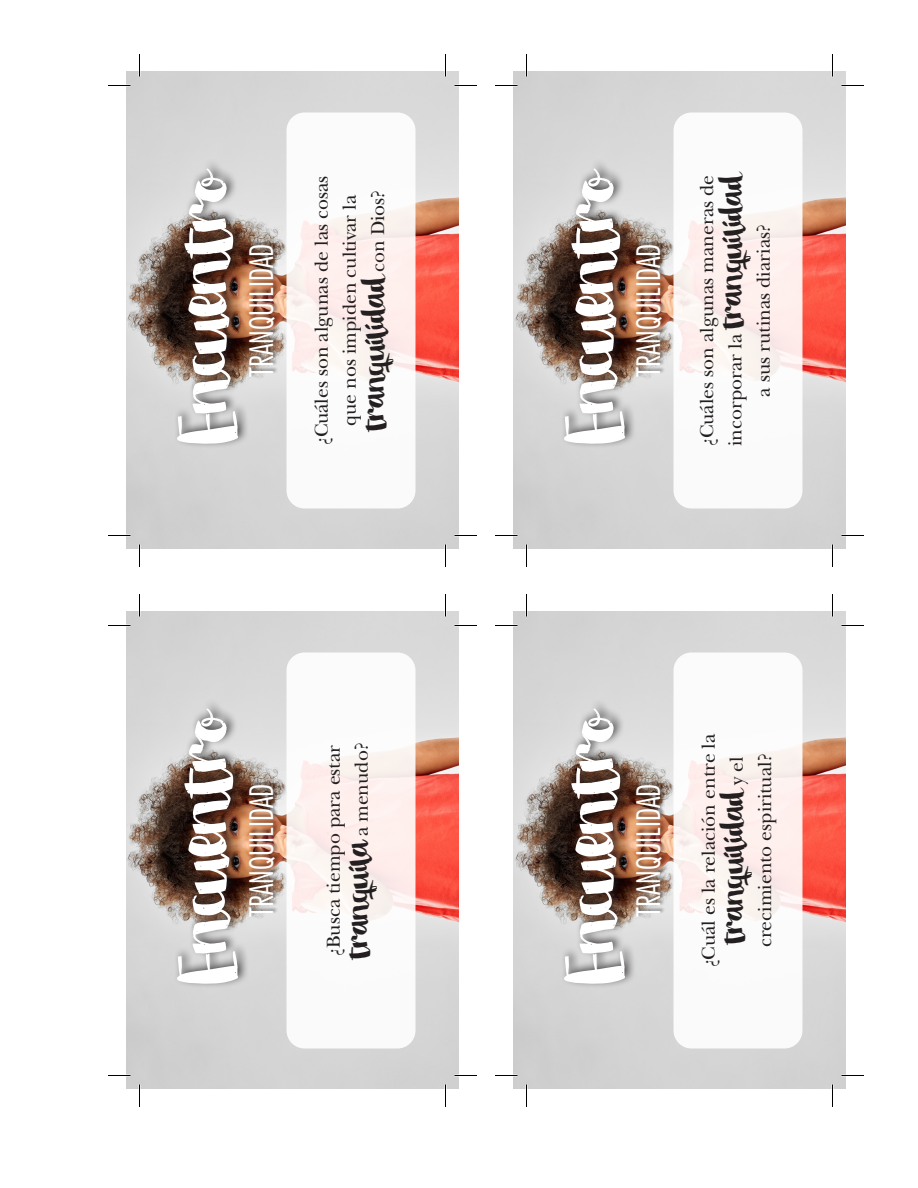
<style>
.page{position:relative;width:918px;height:1188px;background:#fff}
.page>*{position:absolute;margin:0;border:0;box-sizing:border-box;transform-origin:0 0}
.t1{font:87px "Stella";color:#fff}
.t2{font:37.5px "Stella";color:#231f20}
.t3{font:300 condensed 31.5px "Futura";color:#fff}
.t4{font:19.5px/28.2px "New Baskerville";color:#231f20;text-align:center}
.s1{font-family:"New Baskerville";font-size:19.5px}
.s2{font-family:"Stella";font-size:37.5px}
</style>
<div class="page">
<img style="left:126px;top:612px;width:333px;height:477px">
<div style="left:286px;top:652px;width:130px;height:396px;background:linear-gradient(to right,#fbf8f7,#fbf5f4);border-radius:18px"></div>
<div style="left:248px;top:780px;width:32px;height:138px;background:#231f20;opacity:.55"></div>
<div style="left:173px;top:698px;width:76px;height:291px;background:#231f20;opacity:.75"></div>
<svg style="left:139px;top:1084px;width:1px;height:23px"></svg>
<svg style="left:139px;top:594px;width:1px;height:22px"></svg>
<svg style="left:445px;top:1084px;width:1px;height:23px"></svg>
<svg style="left:445px;top:594px;width:1px;height:22px"></svg>
<svg style="left:108px;top:1075px;width:22px;height:1px"></svg>
<svg style="left:454px;top:1075px;width:23px;height:1px"></svg>
<svg style="left:108px;top:625px;width:22px;height:1px"></svg>
<svg style="left:454px;top:625px;width:23px;height:1px"></svg>
<img style="left:126px;top:72px;width:333px;height:477px">
<div style="left:286px;top:112px;width:130px;height:396px;background:linear-gradient(to right,#fbf8f7,#fbf5f4);border-radius:18px"></div>
<div style="left:248px;top:240px;width:32px;height:138px;background:#231f20;opacity:.55"></div>
<div style="left:173px;top:158px;width:76px;height:291px;background:#231f20;opacity:.75"></div>
<svg style="left:139px;top:544px;width:1px;height:23px"></svg>
<svg style="left:139px;top:54px;width:1px;height:22px"></svg>
<svg style="left:445px;top:544px;width:1px;height:23px"></svg>
<svg style="left:445px;top:54px;width:1px;height:22px"></svg>
<svg style="left:108px;top:535px;width:22px;height:1px"></svg>
<svg style="left:454px;top:535px;width:23px;height:1px"></svg>
<svg style="left:108px;top:85px;width:22px;height:1px"></svg>
<svg style="left:454px;top:85px;width:23px;height:1px"></svg>
<img style="left:513px;top:612px;width:333px;height:477px">
<div style="left:674px;top:652px;width:128px;height:396px;background:linear-gradient(to right,#fbf8f7,#fbf5f4);border-radius:18px"></div>
<div style="left:635px;top:780px;width:32px;height:138px;background:#231f20;opacity:.55"></div>
<div style="left:560px;top:698px;width:76px;height:291px;background:#231f20;opacity:.75"></div>
<svg style="left:526px;top:1084px;width:1px;height:23px"></svg>
<svg style="left:526px;top:594px;width:1px;height:22px"></svg>
<svg style="left:832px;top:1084px;width:1px;height:23px"></svg>
<svg style="left:832px;top:594px;width:1px;height:22px"></svg>
<svg style="left:495px;top:1075px;width:23px;height:1px"></svg>
<svg style="left:842px;top:1075px;width:22px;height:1px"></svg>
<svg style="left:495px;top:625px;width:23px;height:1px"></svg>
<svg style="left:842px;top:625px;width:22px;height:1px"></svg>
<img style="left:513px;top:72px;width:333px;height:477px">
<div style="left:674px;top:112px;width:128px;height:396px;background:linear-gradient(to right,#fbf8f7,#fbf5f4);border-radius:18px"></div>
<div style="left:635px;top:240px;width:32px;height:138px;background:#231f20;opacity:.55"></div>
<div style="left:560px;top:158px;width:76px;height:291px;background:#231f20;opacity:.75"></div>
<svg style="left:526px;top:544px;width:1px;height:23px"></svg>
<svg style="left:526px;top:54px;width:1px;height:22px"></svg>
<svg style="left:832px;top:544px;width:1px;height:23px"></svg>
<svg style="left:832px;top:54px;width:1px;height:22px"></svg>
<svg style="left:495px;top:535px;width:23px;height:1px"></svg>
<svg style="left:842px;top:535px;width:22px;height:1px"></svg>
<svg style="left:495px;top:85px;width:23px;height:1px"></svg>
<svg style="left:842px;top:85px;width:22px;height:1px"></svg>
<p class="t1" style="left:157px;top:446px;width:280px;rotate:-90deg">Encuentro</p>
<p class="t4" style="left:307px;top:445px;width:271px;rotate:-90deg">¿Cuáles son algunas de las cosas que nos impiden cultivar la</p>
<p class="t2" style="left:354px;top:431px;width:243px;rotate:-90deg">tranquilidad <span class="s1">con Dios?</span></p>
<p class="t3" style="left:242px;top:377px;width:135px;rotate:-90deg">TRANQUILIDAD</p>
<p class="t1" style="left:157px;top:986px;width:280px;rotate:-90deg">Encuentro</p>
<p class="t3" style="left:242px;top:917px;width:135px;rotate:-90deg">TRANQUILIDAD</p>
<p class="t4" style="left:319px;top:956px;width:212px;rotate:-90deg">¿Busca tiempo para estar</p>
<p class="t2" style="left:338px;top:959px;width:218px;rotate:-90deg">tranquila <span class="s1">a menudo?</span></p>
<p class="t1" style="left:544px;top:446px;width:280px;rotate:-90deg">Encuentro</p>
<p class="t4" style="left:693px;top:446px;width:276px;rotate:-90deg">¿Cuáles son algunas maneras de incorporar la <span class="s2">tranquilidad </span>a sus rutinas diarias?</p>
<p class="t3" style="left:629px;top:377px;width:135px;rotate:-90deg">TRANQUILIDAD</p>
<p class="t1" style="left:544px;top:986px;width:280px;rotate:-90deg">Encuentro</p>
<p class="t3" style="left:629px;top:917px;width:135px;rotate:-90deg">TRANQUILIDAD</p>
<p class="t4" style="left:694px;top:967px;width:235px;rotate:-90deg">¿Cuál es la relación entre la</p>
<p class="t2" style="left:713px;top:944px;width:189px;rotate:-90deg">tranquilidad <span class="s1">y el</span></p>
<p class="t4" style="left:751px;top:947px;width:195px;rotate:-90deg">crecimiento espiritual?</p>
</div>
